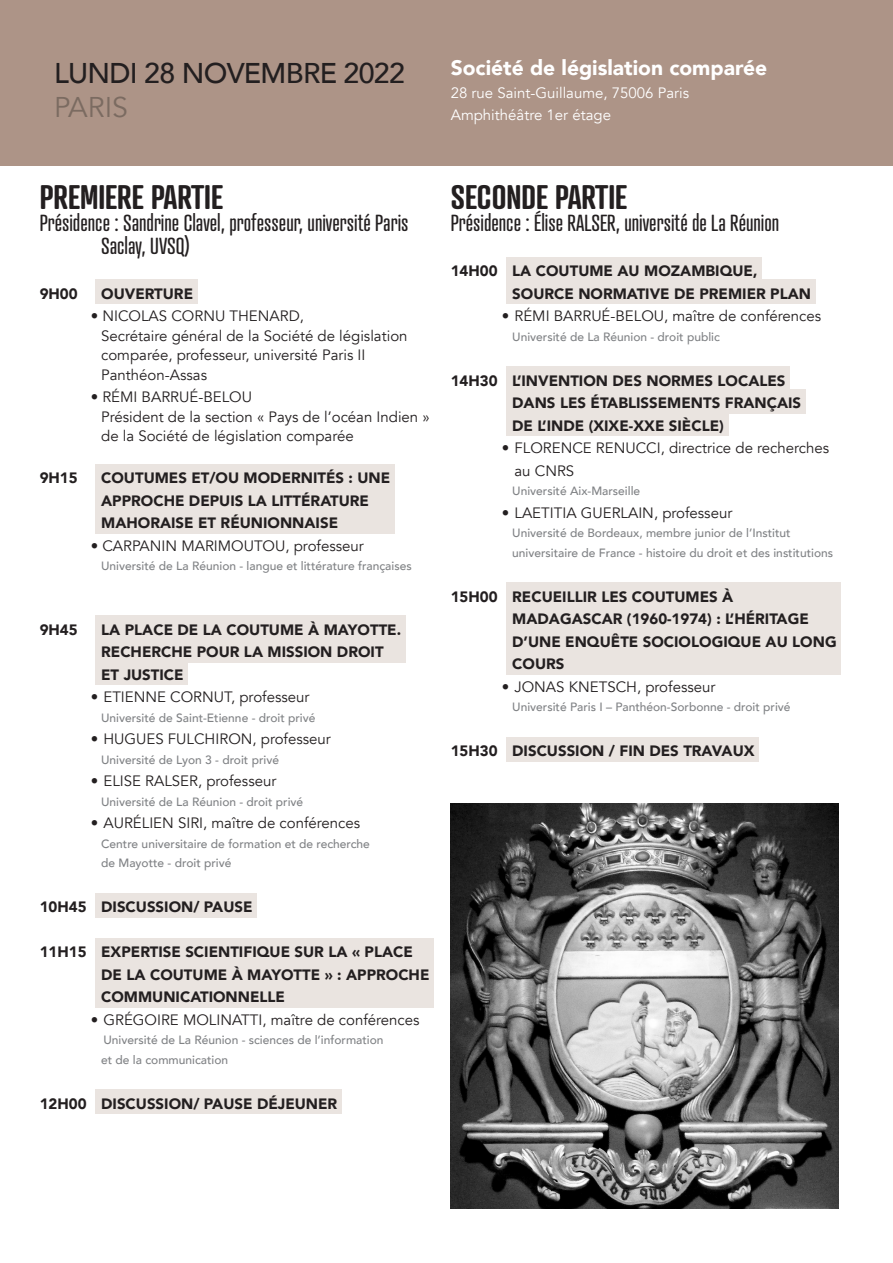
<style>
.page{position:relative;width:893px;height:1263px;background:#fff}
.page>*{position:absolute;margin:0;border:0;box-sizing:border-box;transform-origin:0 0}
.PROGRAMME{font:600 33px "Atrament";color:#231f20}
.t1{font:500 28.5px "Avenir";letter-spacing:-.025em;color:#231f20}
.t2{font:28.5px "Avenir";color:#7b6b61}
.PROGRAMME-2{font:22.5px/22.5px "Atrament";color:#231f20}
.t3{font:900 21px "Avenir";color:#fff}
.THEMATIQUE{font:900 15px/22.5px "Avenir";color:#231f20}
.LIEU_EXERCICE{font:15px/19.5px "Avenir";color:#231f20}
.PROGRAMME-3{font:15px "Avenir";color:#fff}
.LIEU_EXERCICE-2{font:500 12px/19.5px "Avenir";color:#808285}
</style>
<div class="page">
<div style="left:0;top:0;width:893px;height:166px;background:#ad9487"></div>
<div style="left:95px;top:279px;width:102px;height:25px;background:#eae4e0"></div>
<div style="left:95px;top:464px;width:300px;height:70px;background:#eae4e0"></div>
<div style="left:95px;top:615px;width:310px;height:48px;background:#eae4e0"></div>
<div style="left:95px;top:660px;width:93px;height:25px;background:#eae4e0"></div>
<div style="left:95px;top:893px;width:162px;height:25px;background:#eae4e0"></div>
<div style="left:95px;top:938px;width:339px;height:70px;background:#eae4e0"></div>
<div style="left:95px;top:1089px;width:247px;height:25px;background:#eae4e0"></div>
<div style="left:506px;top:257px;width:256px;height:25px;background:#eae4e0"></div>
<div style="left:506px;top:279px;width:309px;height:25px;background:#eae4e0"></div>
<div style="left:506px;top:366px;width:284px;height:25px;background:#eae4e0"></div>
<div style="left:506px;top:389px;width:299px;height:25px;background:#eae4e0"></div>
<div style="left:506px;top:411px;width:222px;height:25px;background:#eae4e0"></div>
<div style="left:506px;top:582px;width:335px;height:93px;background:#eae4e0"></div>
<div style="left:506px;top:737px;width:253px;height:25px;background:#eae4e0"></div>
<img style="left:451px;top:804px;width:388px;height:405px">
<p class="t1" style="left:54px;top:48px;width:352px">LUNDI 28 NOVEMBRE 2022</p>
<p class="t2" style="left:54px;top:90px;width:76px">PARIS</p>
<p class="t3" style="left:451px;top:50px;width:318px">Société de législation comparée</p>
<p class="PROGRAMME-3" style="left:451px;top:83px;width:240px">28 rue Saint-Guillaume, 75006 Paris</p>
<p class="PROGRAMME-3" style="left:451px;top:106px;width:162px">Amphithéâtre 1er étage</p>
<p class="PROGRAMME" style="left:40px;top:176px;width:185px">PREMIERE PARTIE</p>
<p class="PROGRAMME-2" style="left:101px;top:212px;width:309px;text-indent:-62px">Présidence : Sandrine Clavel, professeur, université Paris<br>Saclay, UVSQ)</p>
<p class="THEMATIQUE" style="left:40px;top:282px;width:40px">9H00</p>
<p class="THEMATIQUE" style="left:101px;top:282px;width:93px">OUVERTURE</p>
<p class="LIEU_EXERCICE" style="left:91px;top:306px;width:215px">• NICOLAS CORNU THENARD,</p>
<p class="LIEU_EXERCICE" style="left:101px;top:326px;width:308px">Secrétaire général de la Société de législation comparée, professeur, université Paris II</p>
<p class="LIEU_EXERCICE" style="left:101px;top:365px;width:107px">Panthéon-Assas</p>
<p class="LIEU_EXERCICE" style="left:91px;top:387px;width:163px">• RÉMI BARRUÉ-BELOU</p>
<p class="LIEU_EXERCICE" style="left:101px;top:407px;width:330px">Président de la section « Pays de l’océan Indien »</p>
<p class="LIEU_EXERCICE" style="left:101px;top:426px;width:254px">de la Société de législation comparée</p>
<p class="THEMATIQUE" style="left:40px;top:466px;width:40px">9H15</p>
<p class="THEMATIQUE" style="left:101px;top:466px;width:291px">COUTUMES ET/OU MODERNITÉS : UNE<br>APPROCHE DEPUIS LA LITTÉRATURE<br>MAHORAISE ET RÉUNIONNAISE</p>
<p class="LIEU_EXERCICE" style="left:91px;top:536px;width:275px">• CARPANIN MARIMOUTOU, professeur</p>
<p class="LIEU_EXERCICE-2" style="left:101px;top:555px;width:312px">Université de La Réunion - langue et littérature françaises</p>
<p class="THEMATIQUE" style="left:40px;top:618px;width:40px">9H45</p>
<p class="THEMATIQUE" style="left:101px;top:618px;width:301px">LA PLACE DE LA COUTUME À MAYOTTE.<br>RECHERCHE POUR LA MISSION DROIT</p>
<p class="THEMATIQUE" style="left:101px;top:663px;width:84px">ET JUSTICE</p>
<p class="LIEU_EXERCICE" style="left:91px;top:687px;width:220px">• ETIENNE CORNUT, professeur</p>
<p class="LIEU_EXERCICE-2" style="left:101px;top:707px;width:216px">Université de Saint-Etienne - droit privé</p>
<p class="LIEU_EXERCICE" style="left:91px;top:729px;width:242px">• HUGUES FULCHIRON, professeur</p>
<p class="LIEU_EXERCICE-2" style="left:101px;top:749px;width:179px">Université de Lyon 3 - droit privé</p>
<p class="LIEU_EXERCICE" style="left:91px;top:771px;width:187px">• ELISE RALSER, professeur</p>
<p class="LIEU_EXERCICE-2" style="left:101px;top:791px;width:204px">Université de La Réunion - droit privé</p>
<p class="LIEU_EXERCICE" style="left:91px;top:813px;width:271px">• AURÉLIEN SIRI, maître de conférences</p>
<p class="LIEU_EXERCICE-2" style="left:101px;top:833px;width:270px">Centre universitaire de formation et de recherche</p>
<p class="LIEU_EXERCICE-2" style="left:101px;top:852px;width:132px">de Mayotte - droit privé</p>
<p class="THEMATIQUE" style="left:40px;top:895px;width:214px">10H45 DISCUSSION/ PAUSE</p>
<p class="THEMATIQUE" style="left:101px;top:940px;width:330px;text-indent:-62px">11H15 EXPERTISE SCIENTIFIQUE SUR LA « PLACE<br>DE LA COUTUME À MAYOTTE » : APPROCHE<br>COMMUNICATIONNELLE</p>
<p class="LIEU_EXERCICE" style="left:91px;top:1010px;width:330px">• GRÉGOIRE MOLINATTI, maître de conférences</p>
<p class="LIEU_EXERCICE-2" style="left:103px;top:1029px;width:282px">Université de La Réunion - sciences de l’information</p>
<p class="LIEU_EXERCICE-2" style="left:101px;top:1049px;width:128px">et de la communication</p>
<p class="THEMATIQUE" style="left:40px;top:1092px;width:299px">12H00 DISCUSSION/ PAUSE DÉJEUNER</p>
<p class="PROGRAMME" style="left:451px;top:176px;width:178px">SECONDE PARTIE</p>
<p class="PROGRAMME-2" style="left:451px;top:212px;width:330px">Présidence : Élise RALSER, université de La Réunion</p>
<p class="THEMATIQUE" style="left:451px;top:259px;width:308px">14H00 LA COUTUME AU MOZAMBIQUE,</p>
<p class="THEMATIQUE" style="left:512px;top:282px;width:300px">SOURCE NORMATIVE DE PREMIER PLAN</p>
<p class="LIEU_EXERCICE" style="left:502px;top:306px;width:321px">• RÉMI BARRUÉ-BELOU, maître de conférences</p>
<p class="LIEU_EXERCICE-2" style="left:512px;top:326px;width:209px">Université de La Réunion - droit public</p>
<p class="THEMATIQUE" style="left:451px;top:369px;width:336px">14H30 L’INVENTION DES NORMES LOCALES</p>
<p class="THEMATIQUE" style="left:512px;top:391px;width:290px">DANS LES ÉTABLISSEMENTS FRANÇAIS</p>
<p class="THEMATIQUE" style="left:512px;top:414px;width:213px">DE L’INDE (XIXE-XXE SIÈCLE)</p>
<p class="LIEU_EXERCICE" style="left:514px;top:437px;width:316px;line-height:22.5px;text-indent:-13px">• FLORENCE RENUCCI, directrice de recherches au CNRS</p>
<p class="LIEU_EXERCICE-2" style="left:512px;top:480px;width:129px">Université Aix-Marseille</p>
<p class="LIEU_EXERCICE" style="left:502px;top:503px;width:232px">• LAETITIA GUERLAIN, professeur</p>
<p class="LIEU_EXERCICE-2" style="left:512px;top:522px;width:322px">Université de Bordeaux, membre junior de l’Institut universitaire de France - histoire du droit et des institutions</p>
<p class="THEMATIQUE" style="left:512px;top:585px;width:326px;text-indent:-62px">15H00 RECUEILLIR LES COUTUMES À<br>MADAGASCAR (1960-1974) : L’HÉRITAGE<br>D’UNE ENQUÊTE SOCIOLOGIQUE AU LONG<br>COURS</p>
<p class="LIEU_EXERCICE" style="left:502px;top:677px;width:215px">• JONAS KNETSCH, professeur</p>
<p class="LIEU_EXERCICE-2" style="left:512px;top:696px;width:280px">Université Paris I – Panthéon-Sorbonne - droit privé</p>
<p class="THEMATIQUE" style="left:451px;top:739px;width:305px">15H30 DISCUSSION / FIN DES TRAVAUX</p>
</div>
